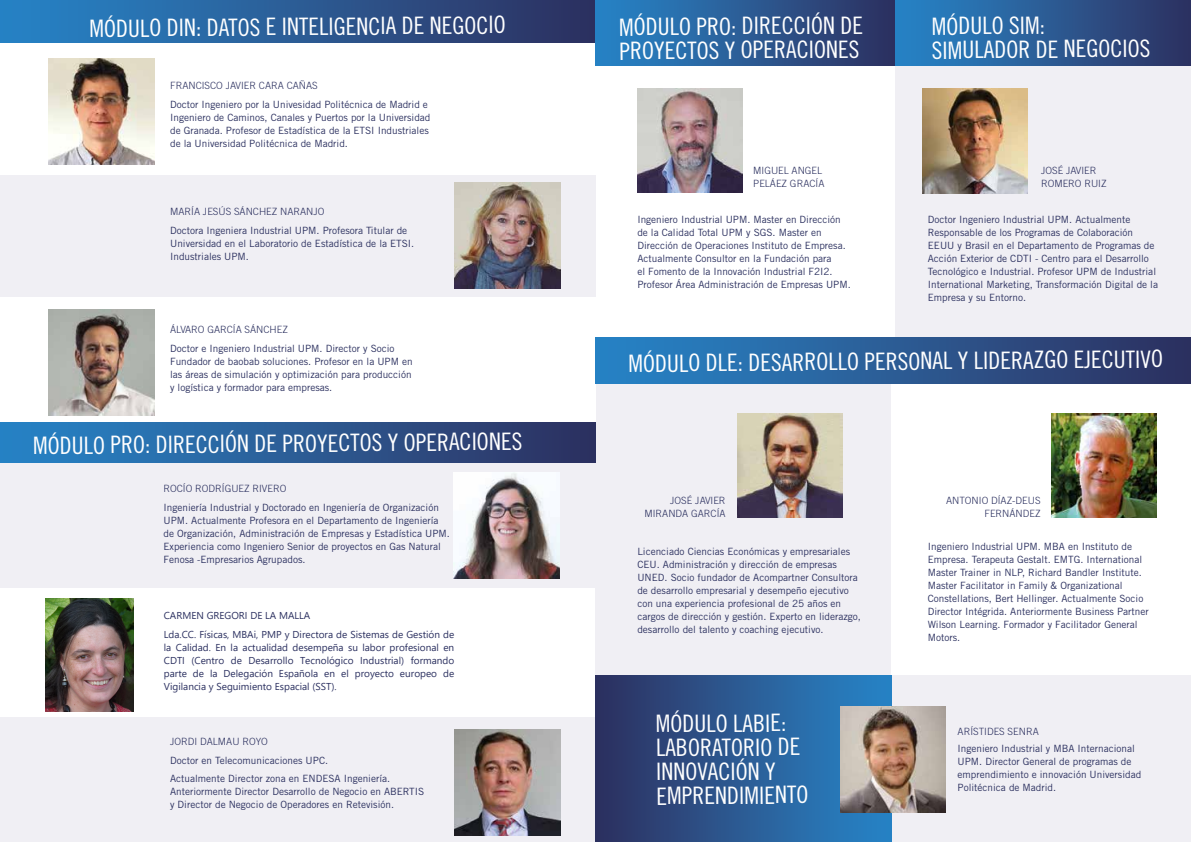
<style>
.page{position:relative;width:1191px;height:842px;background:#fff}
.page>*{position:absolute;margin:0;border:0;box-sizing:border-box;transform-origin:0 0}
.t1{font:24px/24px "Trade Gothic Cond Eighteen";letter-spacing:-.01em;color:#fff}
.t2{font:10px/13px "Trade Gothic";color:#2b305f}
.t3{font:10px/13px "Yu Gothic UI";color:#2a2f5f}
.t4{font:10px/13px "Trade Gothic";color:#2a2f5f}
.t5{font:300 10px/13px "Trade Gothic";color:#2b305f}
.s1{color:#2b305f}
</style>
<div class="page">
<div style="left:895px;top:0;width:296px;height:341px;background:#f0eff4"></div>
<div style="left:595px;top:338px;width:296px;height:337px;background:#f0eff4"></div>
<div style="left:0;top:175px;width:595px;height:122px;background:#f0eff4"></div>
<div style="left:0;top:462px;width:595px;height:126px;background:#f0eff4"></div>
<div style="left:0;top:718px;width:595px;height:124px;background:#f0eff4"></div>
<div style="left:595px;top:675px;width:596px;height:167px;background:#f0eff4"></div>
<div style="left:0;top:0;width:595px;height:42px;background:linear-gradient(to right,#2786c9,#2e305f)"></div>
<div style="left:595px;top:0;width:300px;height:65px;background:linear-gradient(to right,#2786ca,#2e3160)"></div>
<div style="left:595px;top:338px;width:596px;height:45px;background:linear-gradient(to right,#2786c9,#2e305f)"></div>
<div style="left:0;top:423px;width:595px;height:39px;background:linear-gradient(to right,#2786c9,#2e305f)"></div>
<div style="left:895px;top:0;width:296px;height:65px;background:linear-gradient(to right,#2786c9,#2e3261)"></div>
<div style="left:595px;top:675px;width:296px;height:167px;background:linear-gradient(to right,#2e305f,#2786c9)"></div>
<img style="left:637px;top:88px;width:105px;height:105px">
<img style="left:922px;top:88px;width:105px;height:106px">
<img style="left:737px;top:413px;width:105px;height:105px">
<img style="left:1051px;top:414px;width:105px;height:104px">
<img style="left:840px;top:707px;width:105px;height:105px">
<img style="left:48px;top:58px;width:106px;height:106px">
<img style="left:454px;top:183px;width:106px;height:106px">
<img style="left:48px;top:309px;width:106px;height:106px">
<img style="left:454px;top:472px;width:106px;height:106px">
<img style="left:454px;top:729px;width:106px;height:106px">
<img style="left:45px;top:598px;width:89px;height:113px">
<h1 class="t1" style="left:89px;top:14px;width:418px">MÓDULO DIN: DATOS E INTELIGENCIA DE NEGOCIO</h1>
<h1 class="t1" style="left:619px;top:14px;width:246px">MÓDULO PRO: DIRECCIÓN DE<br>PROYECTOS Y OPERACIONES</h1>
<p class="t5" style="left:170px;top:79px;width:149px">FRANCISCO JAVIER CARA CAÑAS</p>
<p class="t2" style="left:170px;top:97px;width:262px">Doctor Ingeniero por la Univesidad Politécnica de Madrid e Ingeniero de Caminos, Canales y Puertos por la Universidad de Granada. Profesor de Estadística de la ETSI Industriales de la Universidad Politécnica de Madrid.</p>
<p class="t5" style="left:753px;top:164px;width:73px">MIGUEL ANGEL<br>PELÁEZ GRACÍA</p>
<h1 class="t1" style="left:931px;top:14px;width:221px;line-height:23.6px">MÓDULO SIM:<br>SIMULADOR DE NEGOCIOS</h1>
<p class="t5" style="left:1041px;top:164px;width:67px">JOSÉ JAVIER<br>ROMERO RUIZ</p>
<p class="t5" style="left:170px;top:205px;width:156px">MARÍA JESÚS SÁNCHEZ NARANJO</p>
<p class="t2" style="left:170px;top:223px;width:246px">Doctora Ingeniera Industrial UPM. Profesora Titular de<br>Universidad en el Laboratorio de Estadística de la ETSI.<br>Industriales UPM.</p>
<p class="t5" style="left:170px;top:323px;width:119px">ÁLVARO GARCÍA SÁNCHEZ</p>
<p class="t2" style="left:170px;top:341px;width:244px">Doctor e Ingeniero Industrial UPM. Director y Socio Fundador de baobab soluciones. Profesor en la UPM en las áreas de simulación y optimización para producción y logística y formador para empresas.</p>
<h1 class="t1" style="left:33px;top:431px;width:491px">MÓDULO PRO: DIRECCIÓN DE PROYECTOS Y OPERACIONES</h1>
<p class="t5" style="left:163px;top:482px;width:124px">ROCÍO RODRÍGUEZ RIVERO</p>
<p class="t4" style="left:163px;top:501px;width:288px"><span class="s1">Ingeniería Industrial y Doctorado en Ingeniería de Organización UPM. Actualmente Profesora en el Departamento de Ingeniería de Organizaci</span>ón, Administración de Empresas y Estadística UPM.<br>Experiencia como Ingeniero Senior de proyectos en Gas Natural Fenosa -Empresarios Agrupados.</p>
<p class="t3" style="left:164px;top:604px;width:292px;line-height:19px">CARMEN GREGORI DE LA MALLA<br>Lda.CC. Físicas, MBAi, PMP y Directora de Sistemas de Gestión de</p>
<p class="t3" style="left:164px;top:639px;width:292px;text-align:justify">la Calidad. En la actualidad desempeña su labor profesional en CDTI (Centro de Desarrollo Tecnológico Industrial) formando parte de la Delegación Española en el proyecto europeo de Vigilancia y Seguimiento Espacial (SST).</p>
<p class="t5" style="left:170px;top:735px;width:99px">JORDI DALMAU ROYO</p>
<p class="t2" style="left:170px;top:750px;width:221px;line-height:18.7px">Doctor en Telecomunicaciones UPC.<br>Actualmente Director zona en ENDESA Ingeniería.</p>
<p class="t2" style="left:170px;top:785px;width:256px">Anteriormente Director Desarrollo de Negocio en ABERTIS y Director de Negocio de Operadores en Retevisión.</p>
<p class="t2" style="left:637px;top:213px;width:215px">Ingeniero Industrial UPM. Master en Dirección de la Calidad Total UPM y SGS. Master en Dirección de Operaciones Instituto de Empresa.<br>Actualmente Consultor en la Fundación para<br>el Fomento de la Innovación Industrial F2I2.<br>Profesor Área Administración de Empresas UPM.</p>
<p class="t2" style="left:927px;top:213px;width:232px">Doctor Ingeniero Industrial UPM. Actualmente Responsable de los Programas de Colaboración EEUU y Brasil en el Departamento de Programas de Acción Exterior de CDTI - Centro para el Desarrollo Tecnológico e Industrial. Profesor UPM de Industrial International Marketing, Transformación Digital de la Empresa y su Entorno.</p>
<h1 class="t1" style="left:628px;top:349px;width:536px">MÓDULO DLE: DESARROLLO PERSONAL Y LIDERAZGO EJECUTIVO</h1>
<p class="t5" style="left:644px;top:494px;width:83px;text-align:right">JOSÉ JAVIER<br>MIRANDA GARCÍA</p>
<p class="t5" style="left:946px;top:494px;width:96px;text-align:right">ANTONIO DÍAZ-DEUS<br>FERNÁNDEZ</p>
<p class="t2" style="left:637px;top:545px;width:225px">Licenciado Ciencias Económicas y empresariales CEU. Administración y dirección de empresas UNED. Socio fundador de Acompartner Consultora de desarrollo empresarial y desempeño ejecutivo con una experiencia profesional de 25 años en cargos de dirección y gestión. Experto en liderazgo, desarrollo del talento y coaching ejecutivo.</p>
<p class="t2" style="left:927px;top:540px;width:222px">Ingeniero Industrial UPM. MBA en Instituto de Empresa. Terapeuta Gestalt. EMTG. International Master Trainer in NLP, Richard Bandler Institute.<br>Master Facilitator in Family &amp; Organizational Constellations, Bert Hellinger. Actualmente Socio Director Intégrida. Anteriormente Business Partner Wilson Learning. Formador y Facilitador General Motors.</p>
<h1 class="t1" style="left:656px;top:711px;width:154px">MÓDULO LABIE:<br>LABORATORIO DE<br>INNOVACIÓN Y<br>EMPRENDIMIENTO</h1>
<p class="t5" style="left:957px;top:725px;width:83px">ARÍSTIDES SENRA</p>
<p class="t2" style="left:957px;top:742px;width:185px">Ingeniero Industrial y MBA Internacional UPM. Director General de programas de emprendimiento e innovación Universidad Politécnica de Madrid.</p>
</div>
